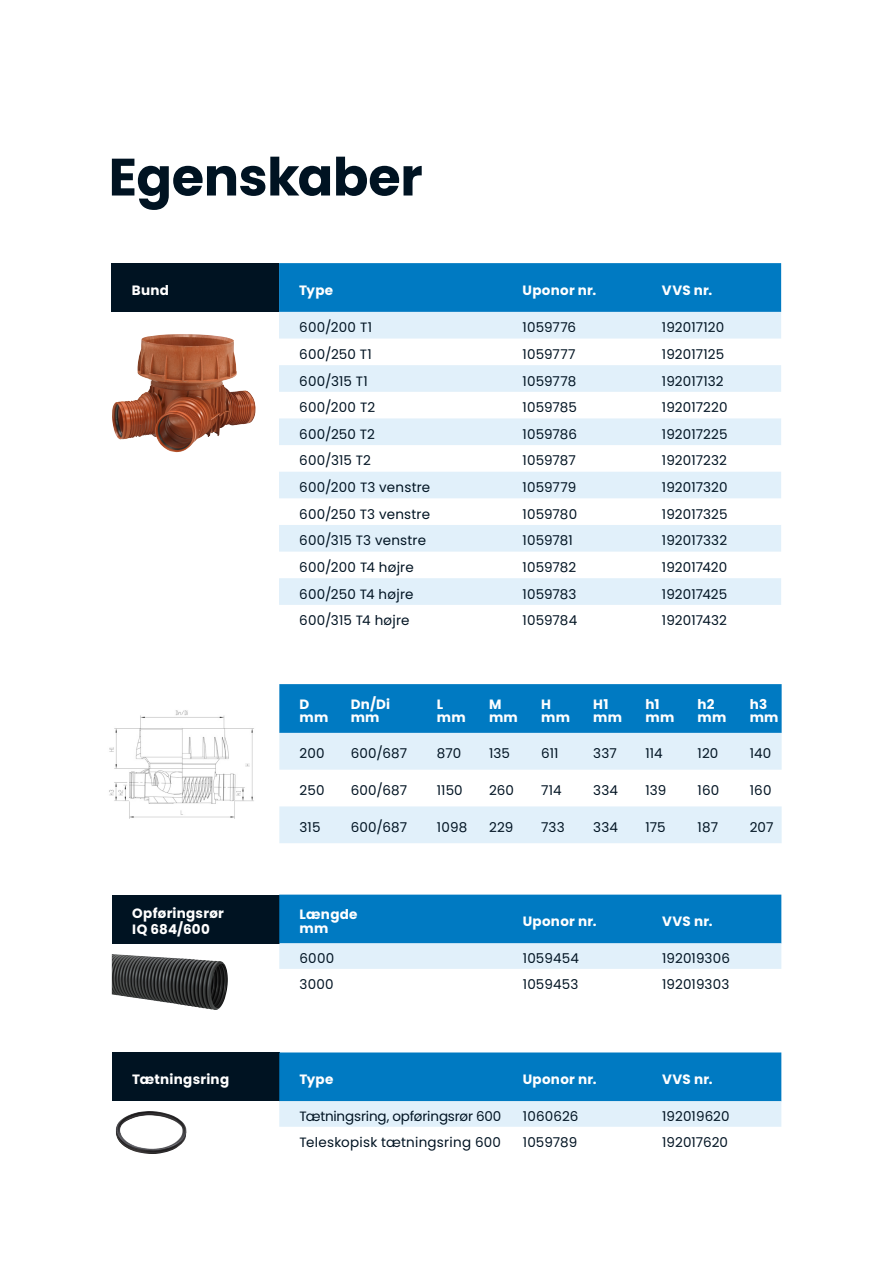
<style>
.page{position:relative;width:893px;height:1263px;background:#fff}
.page>*{position:absolute;margin:0;border:0;box-sizing:border-box;transform-origin:0 0}
.Medium_Header_-_35pt{font:700 52.5px "Poppins";letter-spacing:-.01em;color:#001322}
.Body_Copy_-_9pt{font:13.5px "Poppins";letter-spacing:.01em;color:#001322}
.Body_Copy_-_9pt-2{font:700 13.5px/16.2px "Poppins";letter-spacing:.02em;color:#fff}
.Body_Copy_-_9pt-3{font:13.5px "Poppins";letter-spacing:-.01em;color:#001322}
</style>
<div class="page">
<div style="left:112px;top:895px;width:167px;height:48px;background:#001322"></div>
<svg style="left:279px;top:895px;width:502px;height:74px;background:#4ea3d5"></svg>
<img style="left:112px;top:954px;width:116px;height:56px">
<div style="left:112px;top:1052px;width:167px;height:49px;background:#001322"></div>
<svg style="left:279px;top:1052px;width:502px;height:75px;background:#4fa3d5"></svg>
<img style="left:115px;top:1111px;width:72px;height:43px">
<div style="left:112px;top:263px;width:167px;height:49px;background:#001322"></div>
<div style="left:279px;top:263px;width:502px;height:49px;background:#007ac2"></div>
<svg style="left:279px;top:312px;width:502px;height:293px;fill:#e1f0fa"></svg>
<img style="left:112px;top:334px;width:144px;height:119px">
<div style="left:279px;top:684px;width:503px;height:49px;background:#007ac2"></div>
<svg style="left:279px;top:733px;width:503px;height:110px;fill:#e1f0fa"></svg>
<img style="left:109px;top:710px;width:145px;height:109px">
<p class="Medium_Header_-_35pt" style="left:109px;top:147px;width:316px">Egenskaber</p>
<p class="Body_Copy_-_9pt-2" style="left:132px;top:282px;width:39px">Bund</p>
<p class="Body_Copy_-_9pt-2" style="left:299px;top:282px;width:35px">Type</p>
<p class="Body_Copy_-_9pt-2" style="left:523px;top:282px;width:75px">Uponor nr.</p>
<p class="Body_Copy_-_9pt-2" style="left:662px;top:282px;width:52px">VVS nr.</p>
<p class="Body_Copy_-_9pt" style="left:299px;top:320px;width:74px">600/200 T1</p>
<p class="Body_Copy_-_9pt" style="left:523px;top:320px;width:55px">1059776</p>
<p class="Body_Copy_-_9pt" style="left:662px;top:320px;width:64px">192017120</p>
<p class="Body_Copy_-_9pt" style="left:299px;top:346px;width:74px">600/250 T1</p>
<p class="Body_Copy_-_9pt" style="left:523px;top:346px;width:54px">1059777</p>
<p class="Body_Copy_-_9pt" style="left:662px;top:346px;width:64px">192017125</p>
<p class="Body_Copy_-_9pt" style="left:299px;top:373px;width:70px">600/315 T1</p>
<p class="Body_Copy_-_9pt" style="left:523px;top:373px;width:55px">1059778</p>
<p class="Body_Copy_-_9pt" style="left:662px;top:373px;width:63px">192017132</p>
<p class="Body_Copy_-_9pt" style="left:299px;top:400px;width:77px">600/200 T2</p>
<p class="Body_Copy_-_9pt" style="left:523px;top:400px;width:56px">1059785</p>
<p class="Body_Copy_-_9pt" style="left:662px;top:400px;width:67px">192017220</p>
<p class="Body_Copy_-_9pt" style="left:299px;top:426px;width:77px">600/250 T2</p>
<p class="Body_Copy_-_9pt" style="left:523px;top:426px;width:56px">1059786</p>
<p class="Body_Copy_-_9pt" style="left:662px;top:426px;width:67px">192017225</p>
<p class="Body_Copy_-_9pt" style="left:299px;top:453px;width:73px">600/315 T2</p>
<p class="Body_Copy_-_9pt" style="left:523px;top:453px;width:55px">1059787</p>
<p class="Body_Copy_-_9pt" style="left:662px;top:453px;width:66px">192017232</p>
<p class="Body_Copy_-_9pt" style="left:299px;top:479px;width:132px">600/200 T3 venstre</p>
<p class="Body_Copy_-_9pt" style="left:523px;top:479px;width:55px">1059779</p>
<p class="Body_Copy_-_9pt" style="left:662px;top:479px;width:67px">192017320</p>
<p class="Body_Copy_-_9pt" style="left:299px;top:506px;width:132px">600/250 T3 venstre</p>
<p class="Body_Copy_-_9pt" style="left:523px;top:506px;width:56px">1059780</p>
<p class="Body_Copy_-_9pt" style="left:662px;top:506px;width:67px">192017325</p>
<p class="Body_Copy_-_9pt" style="left:299px;top:533px;width:128px">600/315 T3 venstre</p>
<p class="Body_Copy_-_9pt" style="left:523px;top:533px;width:52px">1059781</p>
<p class="Body_Copy_-_9pt" style="left:662px;top:533px;width:67px">192017332</p>
<p class="Body_Copy_-_9pt" style="left:299px;top:559px;width:116px">600/200 T4 højre</p>
<p class="Body_Copy_-_9pt" style="left:523px;top:559px;width:55px">1059782</p>
<p class="Body_Copy_-_9pt" style="left:662px;top:559px;width:67px">192017420</p>
<p class="Body_Copy_-_9pt" style="left:299px;top:586px;width:116px">600/250 T4 højre</p>
<p class="Body_Copy_-_9pt" style="left:523px;top:586px;width:56px">1059783</p>
<p class="Body_Copy_-_9pt" style="left:662px;top:586px;width:67px">192017425</p>
<p class="Body_Copy_-_9pt" style="left:299px;top:613px;width:112px">600/315 T4 højre</p>
<p class="Body_Copy_-_9pt" style="left:523px;top:613px;width:56px">1059784</p>
<p class="Body_Copy_-_9pt" style="left:662px;top:613px;width:67px">192017432</p>
<p class="Body_Copy_-_9pt-2" style="left:300px;top:696px;width:11px">D</p>
<p class="Body_Copy_-_9pt-2" style="left:300px;top:710px;width:30px">mm</p>
<p class="Body_Copy_-_9pt-2" style="left:351px;top:696px;width:41px">Dn/Di</p>
<p class="Body_Copy_-_9pt-2" style="left:351px;top:710px;width:30px">mm</p>
<p class="Body_Copy_-_9pt-2" style="left:437px;top:696px;width:8px">L</p>
<p class="Body_Copy_-_9pt-2" style="left:437px;top:710px;width:30px">mm</p>
<p class="Body_Copy_-_9pt-2" style="left:489px;top:696px;width:14px">M</p>
<p class="Body_Copy_-_9pt-2" style="left:489px;top:710px;width:30px">mm</p>
<p class="Body_Copy_-_9pt-2" style="left:541px;top:696px;width:11px">H</p>
<p class="Body_Copy_-_9pt-2" style="left:541px;top:710px;width:30px">mm</p>
<p class="Body_Copy_-_9pt-2" style="left:593px;top:696px;width:17px">H1</p>
<p class="Body_Copy_-_9pt-2" style="left:593px;top:710px;width:30px">mm</p>
<p class="Body_Copy_-_9pt-2" style="left:645px;top:696px;width:16px">h1</p>
<p class="Body_Copy_-_9pt-2" style="left:645px;top:710px;width:30px">mm</p>
<p class="Body_Copy_-_9pt-2" style="left:698px;top:696px;width:19px">h2</p>
<p class="Body_Copy_-_9pt-2" style="left:698px;top:710px;width:30px">mm</p>
<p class="Body_Copy_-_9pt-2" style="left:750px;top:696px;width:19px">h3</p>
<p class="Body_Copy_-_9pt-2" style="left:750px;top:710px;width:30px">mm</p>
<p class="Body_Copy_-_9pt" style="left:300px;top:746px;width:27px">200</p>
<p class="Body_Copy_-_9pt" style="left:351px;top:746px;width:58px">600/687</p>
<p class="Body_Copy_-_9pt" style="left:437px;top:746px;width:26px">870</p>
<p class="Body_Copy_-_9pt" style="left:489px;top:746px;width:23px">135</p>
<p class="Body_Copy_-_9pt" style="left:541px;top:746px;width:19px">611</p>
<p class="Body_Copy_-_9pt" style="left:593px;top:746px;width:25px">337</p>
<p class="Body_Copy_-_9pt" style="left:645px;top:746px;width:19px">114</p>
<p class="Body_Copy_-_9pt" style="left:698px;top:746px;width:22px">120</p>
<p class="Body_Copy_-_9pt" style="left:750px;top:746px;width:23px">140</p>
<p class="Body_Copy_-_9pt" style="left:300px;top:783px;width:26px">250</p>
<p class="Body_Copy_-_9pt" style="left:351px;top:783px;width:58px">600/687</p>
<p class="Body_Copy_-_9pt" style="left:437px;top:783px;width:27px">1150</p>
<p class="Body_Copy_-_9pt" style="left:489px;top:783px;width:27px">260</p>
<p class="Body_Copy_-_9pt" style="left:541px;top:783px;width:22px">714</p>
<p class="Body_Copy_-_9pt" style="left:593px;top:783px;width:26px">334</p>
<p class="Body_Copy_-_9pt" style="left:645px;top:783px;width:23px">139</p>
<p class="Body_Copy_-_9pt" style="left:698px;top:783px;width:23px">160</p>
<p class="Body_Copy_-_9pt" style="left:750px;top:783px;width:23px">160</p>
<p class="Body_Copy_-_9pt" style="left:300px;top:819px;width:22px">315</p>
<p class="Body_Copy_-_9pt" style="left:351px;top:819px;width:58px">600/687</p>
<p class="Body_Copy_-_9pt" style="left:437px;top:819px;width:32px">1098</p>
<p class="Body_Copy_-_9pt" style="left:489px;top:819px;width:26px">229</p>
<p class="Body_Copy_-_9pt" style="left:541px;top:819px;width:25px">733</p>
<p class="Body_Copy_-_9pt" style="left:593px;top:819px;width:26px">334</p>
<p class="Body_Copy_-_9pt" style="left:645px;top:819px;width:22px">175</p>
<p class="Body_Copy_-_9pt" style="left:698px;top:819px;width:22px">187</p>
<p class="Body_Copy_-_9pt" style="left:750px;top:819px;width:25px">207</p>
<p class="Body_Copy_-_9pt-2" style="left:132px;top:905px;width:93px">Opføringsrør<br>IQ 684/600</p>
<p class="Body_Copy_-_9pt-2" style="left:299px;top:906px;width:60px">Længde</p>
<p class="Body_Copy_-_9pt-2" style="left:299px;top:920px;width:30px">mm</p>
<p class="Body_Copy_-_9pt-2" style="left:523px;top:913px;width:75px">Uponor nr.</p>
<p class="Body_Copy_-_9pt-2" style="left:662px;top:913px;width:52px">VVS nr.</p>
<p class="Body_Copy_-_9pt" style="left:299px;top:951px;width:36px">6000</p>
<p class="Body_Copy_-_9pt" style="left:523px;top:951px;width:58px">1059454</p>
<p class="Body_Copy_-_9pt" style="left:662px;top:951px;width:69px">192019306</p>
<p class="Body_Copy_-_9pt" style="left:299px;top:976px;width:36px">3000</p>
<p class="Body_Copy_-_9pt" style="left:523px;top:976px;width:57px">1059453</p>
<p class="Body_Copy_-_9pt" style="left:662px;top:976px;width:69px">192019303</p>
<p class="Body_Copy_-_9pt-2" style="left:132px;top:1071px;width:98px">Tætningsring</p>
<p class="Body_Copy_-_9pt-2" style="left:299px;top:1071px;width:35px">Type</p>
<p class="Body_Copy_-_9pt-2" style="left:523px;top:1071px;width:75px">Uponor nr.</p>
<p class="Body_Copy_-_9pt-2" style="left:662px;top:1071px;width:52px">VVS nr.</p>
<p class="Body_Copy_-_9pt-3" style="left:299px;top:1108px;width:203px">Tætningsring, opføringsrør 600</p>
<p class="Body_Copy_-_9pt" style="left:523px;top:1108px;width:57px">1060626</p>
<p class="Body_Copy_-_9pt" style="left:662px;top:1108px;width:69px">192019620</p>
<p class="Body_Copy_-_9pt" style="left:299px;top:1134px;width:203px">Teleskopisk tætningsring 600</p>
<p class="Body_Copy_-_9pt" style="left:523px;top:1134px;width:56px">1059789</p>
<p class="Body_Copy_-_9pt" style="left:662px;top:1134px;width:67px">192017620</p>
</div>
